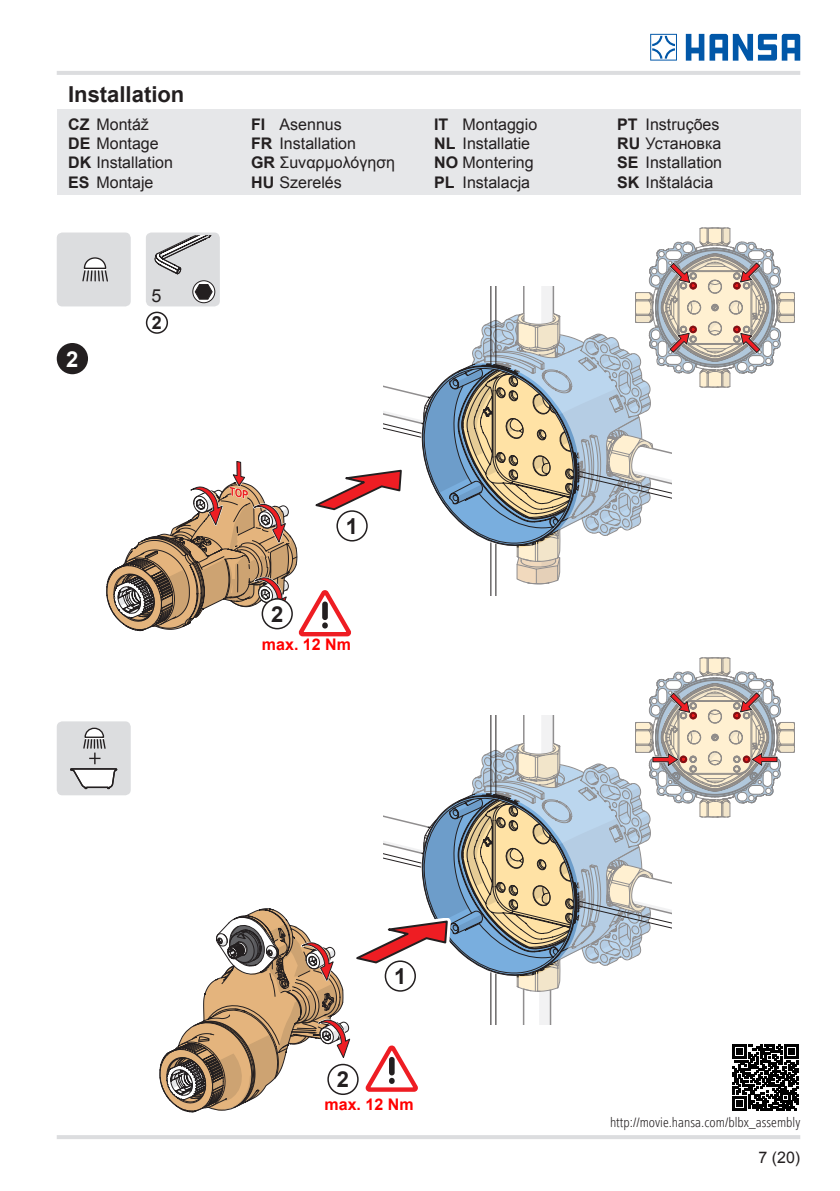
<style>
.page{position:relative;width:840px;height:1191px;background:#fff}
.page>*{position:absolute;margin:0;border:0;box-sizing:border-box;transform-origin:0 0}
.Title_Helvetica_Neue{font:700 22px "Arial";color:#231f20}
.t1{font:700 22px "Arial";color:#fff}
.t2{font:18px "Arial";color:#231f20}
.Title_Helvetica_Neue-2{font:700 18px "Arial";color:#231f20}
.t3{font:16px/19.2px "Arial";color:#231f20}
.t4{font:700 16px "Arial";color:#f00}
.t5{font:300 condensed 14px "Frutiger Next LT";color:#231f20}
.s1{font-weight:700}
</style>
<div class="page">
<svg style="left:421px;top:799px;width:221px;height:226px"></svg>
<hr style="left:490px;top:972px;width:1px;height:53px;background:#231f20">
<hr style="left:495px;top:974px;width:1px;height:51px;background:#231f20">
<svg style="left:383px;top:799px;width:48px;height:69px"></svg>
<div style="left:146px;top:232px;width:74px;height:74px;background:#dcdddf;border-radius:6px"></div>
<svg style="left:154px;top:235px;width:58px;height:39px"></svg>
<svg style="left:193px;top:281px;width:22px;height:22px"></svg>
<div style="left:192px;top:280px;width:23px;height:23px;border:1px solid #231f20;border-radius:50%"></div>
<svg style="left:194px;top:283px;width:19px;height:17px"></svg>
<div style="left:146px;top:312px;width:22px;height:22px;border:2px solid #231f20;border-radius:50%"></div>
<div style="left:57px;top:232px;width:74px;height:74px;background:#dcdddf;border-radius:6px"></div>
<svg style="left:82px;top:257px;width:26px;height:25px"></svg>
<svg style="left:159px;top:907px;width:293px;height:206px"></svg>
<div style="left:385px;top:961px;width:30px;height:30px;background:#fff;border-radius:50%"></div>
<div style="left:384px;top:960px;width:32px;height:31px;border:2px solid #231f20;border-radius:50%"></div>
<div style="left:57px;top:721px;width:74px;height:74px;background:#dcdddf;border-radius:6px"></div>
<svg style="left:70px;top:727px;width:48px;height:62px"></svg>
<svg style="left:421px;top:369px;width:221px;height:226px"></svg>
<hr style="left:490px;top:543px;width:1px;height:52px;background:#231f20">
<hr style="left:495px;top:544px;width:1px;height:51px;background:#231f20">
<svg style="left:383px;top:369px;width:48px;height:69px"></svg>
<svg style="left:106px;top:461px;width:296px;height:175px"></svg>
<div style="left:337px;top:511px;width:30px;height:30px;background:#fff;border-radius:50%"></div>
<div style="left:336px;top:510px;width:31px;height:31px;border:2px solid #231f20;border-radius:50%"></div>
<svg style="left:461px;top:228px;width:333px;height:291px"></svg>
<svg style="left:461px;top:657px;width:333px;height:292px"></svg>
<div style="left:262px;top:599px;width:30px;height:29px;background:#fff;border-radius:50%"></div>
<div style="left:261px;top:598px;width:32px;height:31px;border:2px solid #231f20;border-radius:50%"></div>
<div style="left:57px;top:343px;width:31px;height:31px;background:#231f20;border-radius:50%"></div>
<hr style="left:57px;top:1135px;width:742px;height:4px;background:#dcdddf">
<hr style="left:57px;top:71px;width:742px;height:4px;background:#dcdddf">
<svg style="left:650px;top:34px;width:26px;height:27px"></svg>
<svg style="left:685px;top:34px;width:114px;height:27px"></svg>
<div style="left:57px;top:75px;width:742px;height:120px;background:#e6e7e9"></div>
<div style="left:57px;top:75px;width:742px;height:34px;background:#fff"></div>
<svg style="left:732px;top:1044px;width:67px;height:67px"></svg>
<svg style="left:732px;top:1044px;width:65px;height:66px"></svg>
<h1 class="Title_Helvetica_Neue" style="left:68px;top:80px;width:118px">Installation</h1>
<p class="t3" style="left:68px;top:115px;width:106px"><span class="s1">CZ</span> Montáž<br><span class="s1">DE</span> Montage<br><span class="s1">DK</span> Installation<br><span class="s1">ES</span> Montaje</p>
<p class="t3" style="left:251px;top:115px;width:145px"><span class="s1">FI</span> Asennus<br><span class="s1">FR</span> Installation<br><span class="s1">GR</span> Σuvαρμoλόγηση<br><span class="s1">HU</span> Szerelés</p>
<p class="t3" style="left:434px;top:115px;width:105px"><span class="s1">IT</span> Montaggio<br><span class="s1">NL</span> Installatie<br><span class="s1">NO</span> Montering<br><span class="s1">PL</span> Instalacja</p>
<p class="t3" style="left:617px;top:115px;width:106px"><span class="s1">PT</span> Instruções<br><span class="s1">RU</span> Установка<br><span class="s1">SE</span> Installation<br><span class="s1">SK</span> Inštalácia</p>
<p class="t1" style="left:66px;top:344px;width:14px">2</p>
<p class="t2" style="left:151px;top:284px;width:12px">5</p>
<p class="Title_Helvetica_Neue-2" style="left:152px;top:311px;width:12px">2</p>
<p class="Title_Helvetica_Neue" style="left:271px;top:599px;width:14px">2</p>
<p class="Title_Helvetica_Neue" style="left:346px;top:511px;width:14px">1</p>
<p class="t4" style="left:262px;top:634px;width:90px">max. 12 Nm</p>
<p class="Title_Helvetica_Neue" style="left:337px;top:1065px;width:14px">2</p>
<p class="Title_Helvetica_Neue" style="left:394px;top:961px;width:14px">1</p>
<p class="t4" style="left:324px;top:1093px;width:90px">max. 12 Nm</p>
<p class="t5" style="left:609px;top:1114px;width:192px">http://movie.hansa.com/blbx_assembly</p>
<p class="t3" style="left:758px;top:1147px;width:43px">7 (20)</p>
</div>
